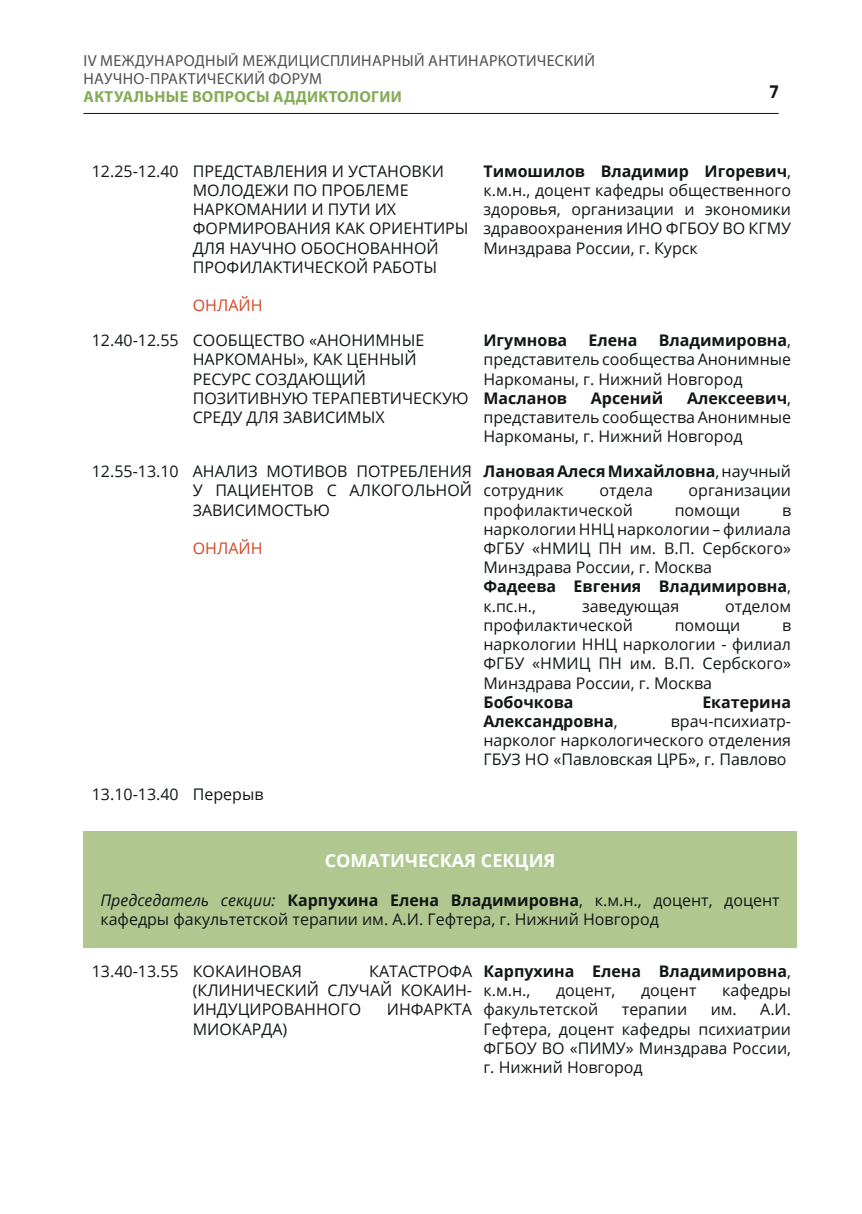
<style>
.page{position:relative;width:862px;height:1214px;background:#fff}
.page>*{position:absolute;margin:0;border:0;box-sizing:border-box;transform-origin:0 0}
.t1{font:700 18px "Open Sans";color:#fff}
.t2{font:700 18px "Gilroy";color:#121617}
.t3{font:16px/19.2px "Open Sans";color:#121617;text-align:justify}
.t4{font:700 16px/19.2px "Open Sans";color:#121617}
.t5{font:16px/18px "Myriad Pro";letter-spacing:.02em;color:#4f5152}
.t6{font:700 16px "Myriad Pro";letter-spacing:.02em;color:#85ac56}
.t7{font:16px "Open Sans";color:#d24927}
.s1{font-weight:700}
.s2{font-weight:400}
.s3{font-style:italic}
</style>
<div class="page">
<hr style="left:83px;top:113px;width:695px;height:1px;background:#121617">
<div style="left:83px;top:830px;width:714px;height:117px;background:#b0c890"></div>
<p class="t5" style="left:83px;top:52px;width:513px">IV МЕЖДУНАРОДНЫЙ МЕЖДИЦИСПЛИНАРНЫЙ АНТИНАРКОТИЧЕСКИЙ<br>НАУЧНО-ПРАКТИЧЕСКИЙ ФОРУМ</p>
<p class="t6" style="left:83px;top:87px;width:320px">АКТУАЛЬНЫЕ ВОПРОСЫ АДДИКТОЛОГИИ</p>
<p class="t2" style="left:770px;top:80px;width:10px">7</p>
<p class="t3" style="left:193px;top:161px;width:277px;text-align:left;text-indent:-101px">12.25-12.40 ПРЕДСТАВЛЕНИЯ И УСТАНОВКИ<br>МОЛОДЕЖИ ПО ПРОБЛЕМЕ<br>НАРКОМАНИИ И ПУТИ ИХ<br>ФОРМИРОВАНИЯ КАК ОРИЕНТИРЫ<br>ДЛЯ НАУЧНО ОБОСНОВАННОЙ<br>ПРОФИЛАКТИЧЕСКОЙ РАБОТЫ</p>
<p class="t7" style="left:193px;top:294px;width:71px">ОНЛАЙН</p>
<p class="t3" style="left:483px;top:161px;width:309px"><span class="s1">Тимошилов Владимир Игоревич</span>, к.м.н., доцент кафедры общественного здоровья, организации и экономики здравоохранения ИНО ФГБОУ ВО КГМУ Минздрава России, г. Курск</p>
<p class="t3" style="left:193px;top:330px;width:277px;text-align:left;text-indent:-101px">12.40-12.55 СООБЩЕСТВО «АНОНИМНЫЕ<br>НАРКОМАНЫ», КАК ЦЕННЫЙ<br>РЕСУРС СОЗДАЮЩИЙ<br>ПОЗИТИВНУЮ ТЕРАПЕВТИЧЕСКУЮ<br>СРЕДУ ДЛЯ ЗАВИСИМЫХ</p>
<p class="t4" style="left:483px;top:330px;width:85px">Игумнова</p>
<p class="t4" style="left:588px;top:330px;width:50px">Елена</p>
<p class="t3" style="left:483px;top:330px;width:309px;text-indent:175px"><span class="s1">Владимировна</span>, представитель сообщества Анонимные Наркоманы, г. Нижний Новгород</p>
<p class="t4" style="left:483px;top:388px;width:85px">Масланов</p>
<p class="t4" style="left:591px;top:388px;width:74px">Арсений</p>
<p class="t3" style="left:483px;top:388px;width:309px;text-indent:204px"><span class="s1">Алексеевич</span>, представитель сообщества Анонимные Наркоманы, г. Нижний Новгород</p>
<p class="t3" style="left:193px;top:461px;width:281px;text-indent:-101px">12.55-13.10 АНАЛИЗ МОТИВОВ ПОТРЕБЛЕНИЯ У ПАЦИЕНТОВ С АЛКОГОЛЬНОЙ ЗАВИСИМОСТЬЮ</p>
<p class="t7" style="left:193px;top:537px;width:71px">ОНЛАЙН</p>
<p class="t3" style="left:92px;top:784px;width:173px">13.10-13.40 Перерыв</p>
<p class="t4" style="left:483px;top:461px;width:309px">Лановая Алеся Михайловна<span class="s2">, научный сотрудник</span></p>
<p class="t3" style="left:599px;top:480px;width:55px">отдела</p>
<p class="t3" style="left:688px;top:480px;width:104px">организации</p>
<p class="t3" style="left:483px;top:499px;width:151px">профилактической</p>
<p class="t3" style="left:674px;top:499px;width:67px">помощи</p>
<p class="t3" style="left:483px;top:499px;width:309px;text-align:left;text-indent:298px">в наркологии ННЦ наркологии – филиала<br>ФГБУ «НМИЦ ПН им. В.П. Сербского»<br>Минздрава России, г. Москва<br><span class="s1">Фадеева Евгения Владимировна</span>, к.пс.н.,</p>
<p class="t3" style="left:582px;top:595px;width:99px">заведующая</p>
<p class="t3" style="left:725px;top:595px;width:67px">отделом</p>
<p class="t3" style="left:483px;top:615px;width:151px">профилактической</p>
<p class="t3" style="left:674px;top:615px;width:67px">помощи</p>
<p class="t3" style="left:483px;top:615px;width:309px;text-indent:298px">в наркологии ННЦ наркологии - филиал ФГБУ «НМИЦ ПН им. В.П. Сербского» Минздрава России, г. Москва</p>
<p class="t4" style="left:483px;top:691px;width:92px">Бобочкова</p>
<p class="t4" style="left:702px;top:691px;width:90px">Екатерина</p>
<p class="t4" style="left:483px;top:711px;width:136px">Александровна<span class="s2">,</span></p>
<p class="t3" style="left:483px;top:711px;width:309px;text-indent:187px">врач-психиатр&shy;нарколог наркологического отделения ГБУЗ НО «Павловская ЦРБ», г. Павлово</p>
<p class="t1" style="left:325px;top:848px;width:232px">СОМАТИЧЕСКАЯ СЕКЦИЯ</p>
<p class="t3" style="left:100px;top:889px;width:681px"><span class="s3">Председатель секции:</span> <span class="s1">Карпухина Елена Владимировна</span>, к.м.н., доцент, доцент кафедры факультетской терапии им. А.И. Гефтера, г. Нижний Новгород</p>
<p class="t3" style="left:92px;top:961px;width:212px">13.40-13.55 КОКАИНОВАЯ</p>
<p class="t3" style="left:193px;top:961px;width:281px;text-indent:176px">КАТАСТРОФА (КЛИНИЧЕСКИЙ СЛУЧАЙ КОКАИН-ИНДУЦИРОВАННОГО</p>
<p class="t4" style="left:483px;top:961px;width:309px">Карпухина Елена Владимировна<span class="s2">, к.м.н.,</span></p>
<p class="t3" style="left:556px;top:980px;width:61px">доцент,</p>
<p class="t3" style="left:641px;top:980px;width:57px">доцент</p>
<p class="t3" style="left:722px;top:980px;width:70px">кафедры</p>
<p class="t3" style="left:483px;top:999px;width:116px">факультетской</p>
<p class="t3" style="left:622px;top:999px;width:67px">терапии</p>
<p class="t3" style="left:387px;top:999px;width:87px">ИНФАРКТА</p>
<p class="t3" style="left:483px;top:999px;width:309px;text-indent:227px">им. А.И.<br>Гефтера, доцент кафедры психиатрии ФГБОУ ВО «ПИМУ» Минздрава России, г. Нижний Новгород</p>
<p class="t3" style="left:193px;top:1018px;width:96px">МИОКАРДА)</p>
</div>
